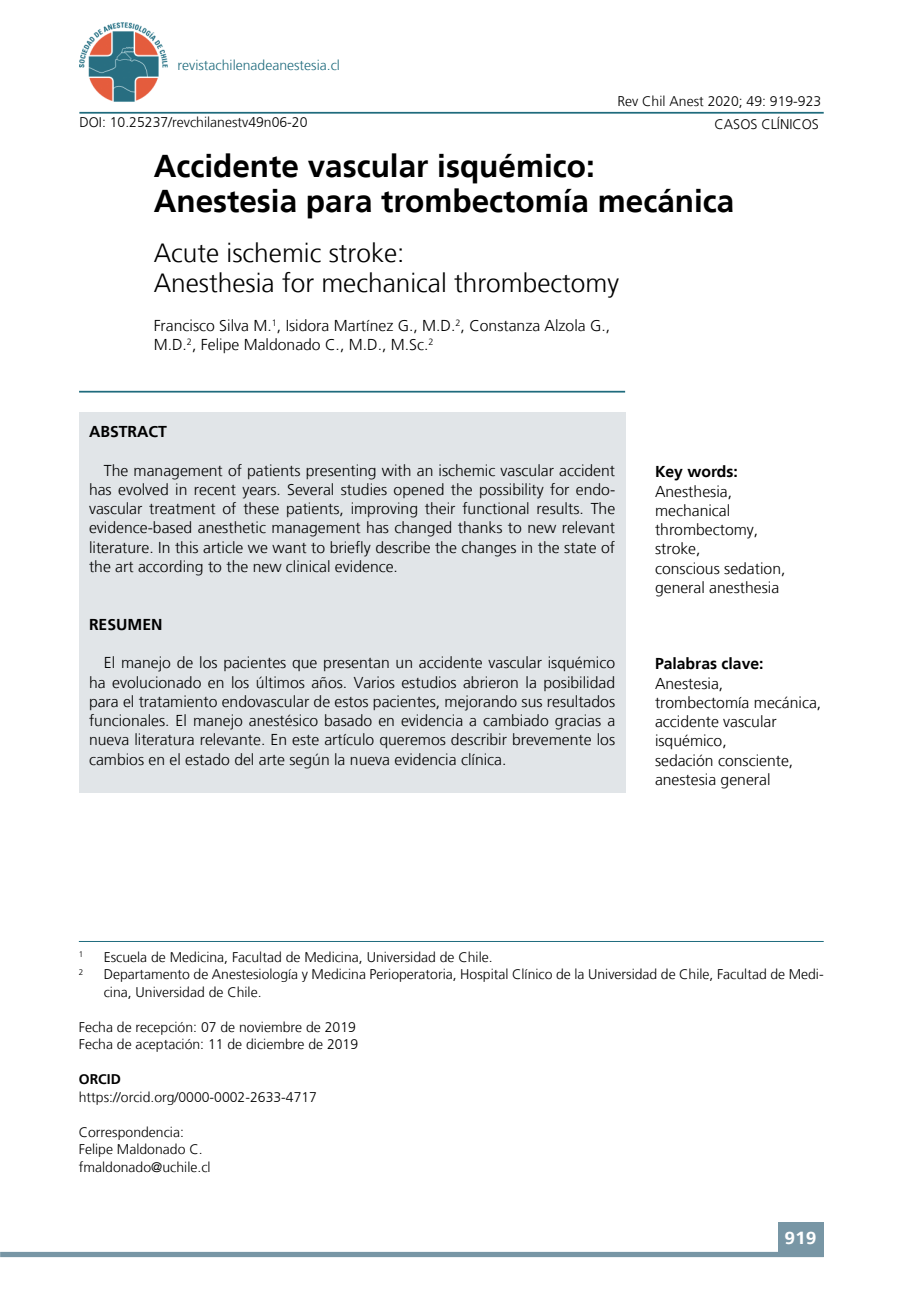
<style>
.page{position:relative;width:918px;height:1315px;background:#fff}
.page>*{position:absolute;margin:0;border:0;box-sizing:border-box;transform-origin:0 0}
.t1{font:700 31.5px/35px "Frutiger LT";color:#000}
.t2{font:300 26.25px/29.8px "Frutiger LT";color:#000}
.t3{font:700 17.5px "Frutiger LT";color:#fff;scale:1.1 1}
.t4{font:300 15.75px/19.2px "Frutiger LT";color:#000}
.t5{font:700 15.75px "Frutiger LT";color:#000}
.t6{font:300 14px/17.5px "Frutiger LT";color:#000}
.t7{font:300 14px "Frutiger LT";color:#1f6b7d}
.t8{font:700 14px "Frutiger LT";color:#000}
.t9{font:300 8.22px "Frutiger LT";color:#000}
</style>
<div class="page">
<hr style="left:79px;top:112px;width:744px;height:2px;background:#1f6b7d">
<div style="left:778px;top:1222px;width:45px;height:34px;background:#7896a5"></div>
<div style="left:0;top:1251px;width:823px;height:6px;background:#7896a5"></div>
<img style="left:79px;top:22px;width:89px;height:80px">
<hr style="left:79px;top:941px;width:744px;height:1px;background:#1f6b7d">
<div style="left:79px;top:412px;width:546px;height:380px;background:#e1e5e8"></div>
<hr style="left:79px;top:391px;width:546px;height:1px;background:#1f6b7d">
<p class="t7" style="left:177px;top:57px;width:164px">revistachilenadeanestesia.cl</p>
<p class="t6" style="left:617px;top:92px;width:205px">Rev Chil Anest 2020; 49: 919-923</p>
<p class="t6" style="left:79px;top:114px;width:229px">DOI: 10.25237/revchilanestv49n06-20</p>
<p class="t6" style="left:714px;top:116px;width:10px">casos</p>
<p class="t6" style="left:761px;top:116px;width:28px">clínicos</p>
<h1 class="t1" style="left:154px;top:149px;width:582px">Accidente vascular isquémico:<br>Anestesia para trombectomía mecánica</h1>
<h2 class="t2" style="left:154px;top:238px;width:467px">Acute ischemic stroke:<br>Anesthesia for mechanical thrombectomy</h2>
<p class="t4" style="left:154px;top:316px;width:458px">Francisco Silva M.<sup>1</sup>, Isidora Martínez G., M.D.<sup>2</sup>, Constanza Alzola G.,<br>M.D.<sup>2</sup>, Felipe Maldonado C., M.D., M.Sc.<sup>2</sup></p>
<p class="t5" style="left:89px;top:422px;width:32px">Abstract</p>
<p class="t4" style="left:89px;top:461px;width:528px;text-align:justify;text-indent:15px">The management of patients presenting with an ischemic vascular accident has evolved in recent years. Several studies opened the possibility for endo&shy;vascular treatment of these patients, improving their functional results. The evidence-based anesthetic management has changed thanks to new relevant literature. In this article we want to briefly describe the changes in the state of the art according to the new clinical evidence.</p>
<p class="t5" style="left:89px;top:615px;width:75px">RESUMEN</p>
<p class="t4" style="left:89px;top:653px;width:528px;text-align:justify;text-indent:15px">El manejo de los pacientes que presentan un accidente vascular isquémico ha evolucionado en los últimos años. Varios estudios abrieron la posibilidad para el tratamiento endovascular de estos pacientes, mejorando sus resultados funcionales. El manejo anestésico basado en evidencia a cambiado gracias a nueva literatura relevante. En este artículo queremos describir brevemente los cambios en el estado del arte según la nueva evidencia clínica.</p>
<p class="t5" style="left:655px;top:463px;width:84px">Key words:</p>
<p class="t4" style="left:655px;top:482px;width:132px">Anesthesia, mechanical thrombectomy, stroke,<br>conscious sedation, general anesthesia</p>
<p class="t5" style="left:655px;top:654px;width:110px">Palabras clave:</p>
<p class="t4" style="left:655px;top:673px;width:168px">Anestesia, trombectomía mecánica, accidente vascular isquémico,<br>sedación consciente, anestesia general</p>
<p class="t9" style="left:79px;top:949px;width:6px">1</p>
<p class="t6" style="left:104px;top:948px;width:390px">Escuela de Medicina, Facultad de Medicina, Universidad de Chile.</p>
<p class="t9" style="left:79px;top:967px;width:6px">2</p>
<p class="t6" style="left:104px;top:966px;width:721px">Departamento de Anestesiología y Medicina Perioperatoria, Hospital Clínico de la Universidad de Chile, Facultad de Medi&shy;cina, Universidad de Chile.</p>
<p class="t6" style="left:79px;top:1018px;width:281px">Fecha de recepción: 07 de noviembre de 2019<br>Fecha de aceptación: 11 de diciembre de 2019</p>
<p class="t8" style="left:79px;top:1071px;width:43px">ORCID</p>
<p class="t6" style="left:79px;top:1088px;width:240px">https://orcid.org/0000-0002-2633-4717</p>
<p class="t6" style="left:79px;top:1123px;width:133px">Correspondencia:<br>Felipe Maldonado C. fmaldonado@uchile.cl</p>
<p class="t3" style="left:784px;top:1227px;width:31px">919</p>
</div>
